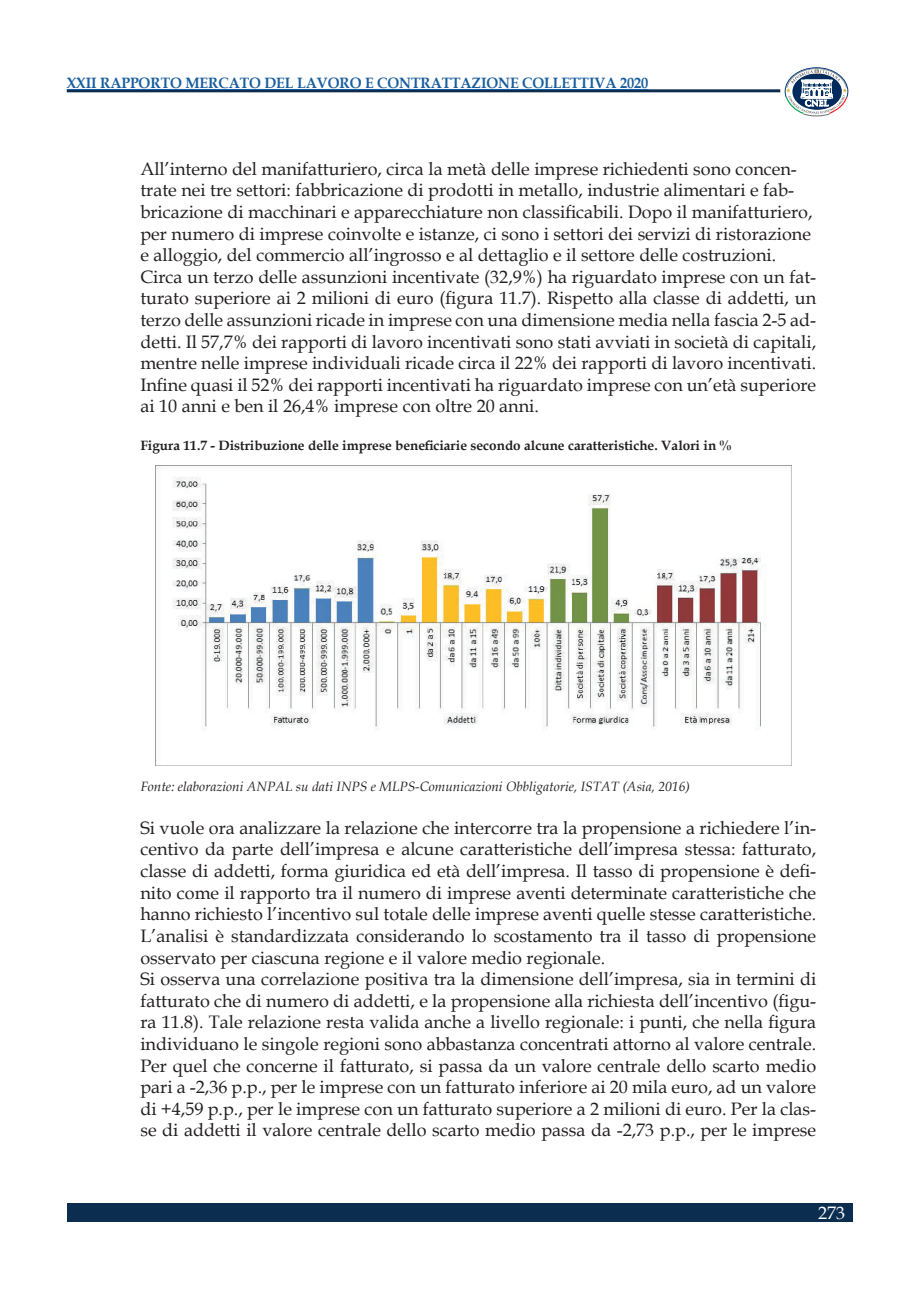
<style>
.page{position:relative;width:919px;height:1289px;background:#fff}
.page>*{position:absolute;margin:0;border:0;box-sizing:border-box;transform-origin:0 0}
.t1{font:18px/21.6px "Book Antiqua";color:#231f20}
.t2{font:18px "Book Antiqua";color:#fff}
.t3{font:700 15px "Book Antiqua";letter-spacing:-.005em;color:#175d9e;scale:.95 1}
.t4{font:700 13.5px "Book Antiqua";color:#231f20}
.t5{font:italic 13.5px "Book Antiqua";color:#231f20}
</style>
<div class="page">
<div style="left:67px;top:1203px;width:785px;height:19px;background:#0b2d4f"></div>
<hr style="left:67px;top:89px;width:713px;height:3px;background:#0c2d4e">
<svg style="left:784px;top:67px;width:64px;height:49px"></svg>
<hr style="left:67px;top:89px;width:581px;height:1px;background:#175d9e">
<img style="left:155px;top:466px;width:636px;height:300px">
<p class="t3" style="left:67px;top:72px;width:613px">XXII RAPPORTO MERCATO DEL LAVORO E CONTRATTAZIONE COLLETTIVA 2020</p>
<p class="t1" style="left:140px;top:157px;width:677px">All’interno del manifatturiero, circa la metà delle imprese richiedenti sono concen&shy;trate nei tre settori: fabbricazione di prodotti in metallo, industrie alimentari e fab&shy;bricazione di macchinari e apparecchiature non classificabili. Dopo il manifatturiero, per numero di imprese coinvolte e istanze, ci sono i settori dei servizi di ristorazione e alloggio, del commercio all’ingrosso e al dettaglio e il settore delle costruzioni.<br>Circa un terzo delle assunzioni incentivate (32,9%) ha riguardato imprese con un fat&shy;turato superiore ai 2 milioni di euro (figura 11.7). Rispetto alla classe di addetti, un terzo delle assunzioni ricade in imprese con una dimensione media nella fascia 2-5 ad&shy;detti. Il 57,7% dei rapporti di lavoro incentivati sono stati avviati in società di capitali, mentre nelle imprese individuali ricade circa il 22% dei rapporti di lavoro incentivati.<br>Infine quasi il 52% dei rapporti incentivati ha riguardato imprese con un’età superiore ai 10 anni e ben il 26,4% imprese con oltre 20 anni.</p>
<p class="t4" style="left:140px;top:436px;width:592px">Figura 11.7 - Distribuzione delle imprese beneficiarie secondo alcune caratteristiche. Valori in %</p>
<p class="t5" style="left:140px;top:776px;width:551px">Fonte: elaborazioni ANPAL su dati INPS e MLPS-Comunicazioni Obbligatorie, ISTAT (Asia, 2016)</p>
<p class="t1" style="left:140px;top:816px;width:677px">Si vuole ora analizzare la relazione che intercorre tra la propensione a richiedere l’in&shy;centivo da parte dell’impresa e alcune caratteristiche dell’impresa stessa: fatturato, classe di addetti, forma giuridica ed età dell’impresa. Il tasso di propensione è defi&shy;nito come il rapporto tra il numero di imprese aventi determinate caratteristiche che hanno richiesto l’incentivo sul totale delle imprese aventi quelle stesse caratteristiche.<br>L’analisi è standardizzata considerando lo scostamento tra il tasso di propensione osservato per ciascuna regione e il valore medio regionale.<br>Si osserva una correlazione positiva tra la dimensione dell’impresa, sia in termini di fatturato che di numero di addetti, e la propensione alla richiesta dell’incentivo (figu&shy;ra 11.8). Tale relazione resta valida anche a livello regionale: i punti, che nella figura individuano le singole regioni sono abbastanza concentrati attorno al valore centrale.<br>Per quel che concerne il fatturato, si passa da un valore centrale dello scarto medio pari a -2,36 p.p., per le imprese con un fatturato inferiore ai 20 mila euro, ad un valore di +4,59 p.p., per le imprese con un fatturato superiore a 2 milioni di euro. Per la clas&shy;se di addetti il valore centrale dello scarto medio passa da -2,73 p.p., per le imprese</p>
<p class="t2" style="left:818px;top:1200px;width:28px">273</p>
</div>
